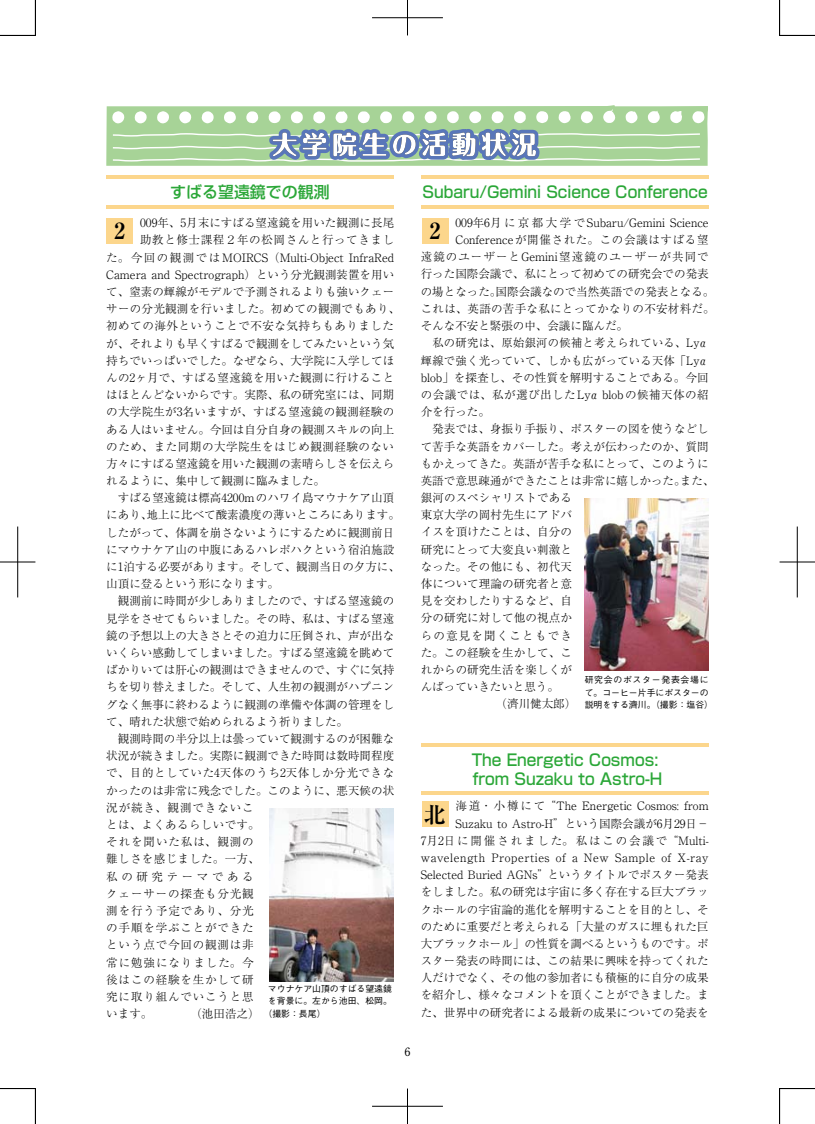
<style>
.page{position:relative;width:815px;height:1124px;background:#fff}
.page>*{position:absolute;margin:0;border:0;box-sizing:border-box;transform-origin:0 0}
.t1{font:700 22.12px "Ryumin Pro";color:#000}
.t2{font:500 16px/18.6px "Shin Go Pro";color:#2ba738;scale:.96 1}
.t3{font:500 16px "Shin Go Pro";color:#2ba738}
.t4{font:300 11.5px/17.1px "Ryumin Pro";color:#000;text-align:right}
.t5{font:300 11.5px "Ryumin Pro";letter-spacing:.025em;color:#000}
.t6{font:300 11.5px "Ryumin Pro";letter-spacing:.075em;color:#000}
.t7{font:300 11.5px "Ryumin Pro";letter-spacing:.045em;color:#000}
.t8{font:300 11.5px "Ryumin Pro";letter-spacing:.08em;color:#000}
.t9{font:300 11.5px "Ryumin Pro";letter-spacing:.055em;color:#000}
.t10{font:300 11.5px "Ryumin Pro";letter-spacing:.04em;color:#000}
.t11{font:300 11.5px "Ryumin Pro";letter-spacing:.03em;color:#000}
.t12{font:300 11.5px "Ryumin Pro";letter-spacing:.06em;color:#000}
.t13{font:300 11.5px "Ryumin Pro";letter-spacing:.09em;color:#000}
.t14{font:300 11.5px "Ryumin Pro";letter-spacing:.1em;color:#000}
.t15{font:300 11.5px "Ryumin Pro";letter-spacing:.31em;color:#000}
.t16{font:700 11.5px "Futo Min A101 Pro";color:#000}
.t17{font:500 8.88px/12.4px "Gothic BBB Pro";color:#000}
</style>
<div class="page">
<div style="left:106px;top:218px;width:27px;height:26px;background:#fcd68c"></div>
<div style="left:422px;top:218px;width:26px;height:26px;background:#fcd68c"></div>
<div style="left:422px;top:801px;width:26px;height:26px;background:#fcd68c"></div>
<hr style="left:106px;top:206px;width:288px;height:3px;background:#fcd68c">
<hr style="left:421px;top:206px;width:288px;height:3px;background:#fcd68c">
<hr style="left:421px;top:791px;width:288px;height:3px;background:#fcd68c">
<hr style="left:106px;top:175px;width:288px;height:4px;background:#fcd68c">
<hr style="left:421px;top:175px;width:288px;height:4px;background:#fcd68c">
<hr style="left:421px;top:743px;width:288px;height:3px;background:#fcd68c">
<svg style="left:111px;top:105px;width:594px;height:61px"></svg>
<img style="left:269px;top:808px;width:124px;height:172px">
<img style="left:585px;top:498px;width:124px;height:172px">
<hr style="left:0;top:35px;width:35px;height:1px;background:#000">
<hr style="left:780px;top:35px;width:35px;height:1px;background:#000">
<hr style="left:0;top:1088px;width:35px;height:1px;background:#000">
<hr style="left:780px;top:1088px;width:35px;height:1px;background:#000">
<hr style="left:35px;top:0;width:1px;height:35px;background:#000">
<hr style="left:35px;top:1088px;width:1px;height:35px;background:#000">
<hr style="left:779px;top:0;width:1px;height:35px;background:#000">
<hr style="left:779px;top:1088px;width:1px;height:35px;background:#000">
<hr style="left:372px;top:18px;width:71px;height:1px;background:#000">
<hr style="left:407px;top:0;width:1px;height:35px;background:#000">
<hr style="left:372px;top:1105px;width:71px;height:1px;background:#000">
<hr style="left:407px;top:1088px;width:1px;height:35px;background:#000">
<hr style="left:0;top:561px;width:35px;height:1px;background:#000">
<hr style="left:18px;top:526px;width:1px;height:71px;background:#000">
<hr style="left:780px;top:561px;width:35px;height:1px;background:#000">
<hr style="left:797px;top:526px;width:1px;height:71px;background:#000">
<h2 class="t3" style="left:170px;top:179px;width:161px">すばる望遠鏡での観測</h2>
<h2 class="t2" style="left:422px;top:181px;width:299px">Subaru/Gemini Science Conference</h2>
<p class="t4" style="left:456px;top:213px;width:255px">009年6月に京都大学でSubaru/Gemini Science</p>
<p class="t12" style="left:456px;top:230px;width:255px">Conferenceが開催された。この会議はすばる望</p>
<p class="t13" style="left:421px;top:248px;width:289px">遠鏡のユーザーとGemini望遠鏡のユーザーが共同で</p>
<p class="t4" style="left:421px;top:264px;width:289px">行った国際会議で、私にとって初めての研究会での発表</p>
<p class="t4" style="left:421px;top:282px;width:295px">の場となった。国際会議なので当然英語での発表となる。</p>
<p class="t5" style="left:421px;top:299px;width:295px">これは、英語の苦手な私にとってかなりの不安材料だ。</p>
<p class="t4" style="left:421px;top:316px;width:209px">そんな不安と緊張の中、会議に臨んだ。</p>
<p class="t5" style="left:421px;top:334px;width:289px">　私の研究は、原始銀河の候補と考えられている、Lyα</p>
<p class="t5" style="left:421px;top:351px;width:289px">輝線で強く光っていて、しかも広がっている天体「Lyα</p>
<p class="t4" style="left:421px;top:368px;width:289px">blob」を探査し、その性質を解明することである。今回</p>
<p class="t10" style="left:421px;top:385px;width:289px">の会議では、私が選び出したLyα blobの候補天体の紹</p>
<p class="t4" style="left:421px;top:402px;width:71px">介を行った。</p>
<p class="t4" style="left:421px;top:419px;width:289px">　発表では、身振り手振り、ポスターの図を使うなどし</p>
<p class="t4" style="left:421px;top:436px;width:289px">て苦手な英語をカバーした。考えが伝わったのか、質問</p>
<p class="t4" style="left:421px;top:454px;width:289px">もかえってきた。英語が苦手な私にとって、このように</p>
<p class="t4" style="left:421px;top:471px;width:295px">英語で意思疎通ができたことは非常に嬉しかった。また、</p>
<p class="t4" style="left:421px;top:488px;width:153px">銀河のスペシャリストである</p>
<p class="t4" style="left:421px;top:505px;width:153px">東京大学の岡村先生にアドバ</p>
<p class="t4" style="left:421px;top:522px;width:153px">イスを頂けたことは、自分の</p>
<p class="t4" style="left:421px;top:540px;width:153px">研究にとって大変良い刺激と</p>
<p class="t4" style="left:421px;top:557px;width:153px">なった。その他にも、初代天</p>
<p class="t4" style="left:421px;top:574px;width:153px">体について理論の研究者と意</p>
<p class="t4" style="left:421px;top:591px;width:153px">見を交わしたりするなど、自</p>
<p class="t4" style="left:421px;top:608px;width:153px">分の研究に対して他の視点か</p>
<p class="t14" style="left:421px;top:626px;width:153px">らの意見を聞くこともでき</p>
<p class="t4" style="left:421px;top:643px;width:153px">た。この経験を生かして、こ</p>
<p class="t4" style="left:421px;top:660px;width:153px">れからの研究生活を楽しくが</p>
<p class="t4" style="left:421px;top:677px;width:140px">んばっていきたいと思う。</p>
<p class="t4" style="left:421px;top:694px;width:157px">　　　　　　　（濟川健太郎）</p>
<p class="t4" style="left:140px;top:213px;width:256px">009年、5月末にすばる望遠鏡を用いた観測に長尾</p>
<p class="t9" style="left:140px;top:231px;width:256px">助教と修士課程２年の松岡さんと行ってきまし</p>
<p class="t4" style="left:106px;top:248px;width:289px">た。今回の観測ではMOIRCS（Multi-Object InfraRed</p>
<p class="t4" style="left:106px;top:265px;width:289px">Camera and Spectrograph）という分光観測装置を用い</p>
<p class="t4" style="left:106px;top:282px;width:289px">て、窒素の輝線がモデルで予測されるよりも強いクェー</p>
<p class="t5" style="left:106px;top:300px;width:295px">サーの分光観測を行いました。初めての観測でもあり、</p>
<p class="t7" style="left:106px;top:317px;width:289px">初めての海外ということで不安な気持ちもありました</p>
<p class="t4" style="left:106px;top:334px;width:289px">が、それよりも早くすばるで観測をしてみたいという気</p>
<p class="t4" style="left:106px;top:351px;width:289px">持ちでいっぱいでした。なぜなら、大学院に入学してほ</p>
<p class="t5" style="left:106px;top:368px;width:289px">んの2ヶ月で、すばる望遠鏡を用いた観測に行けること</p>
<p class="t4" style="left:106px;top:385px;width:289px">はほとんどないからです。実際、私の研究室には、同期</p>
<p class="t5" style="left:106px;top:403px;width:289px">の大学院生が3名いますが、すばる望遠鏡の観測経験の</p>
<p class="t4" style="left:106px;top:419px;width:289px">ある人はいません。今回は自分自身の観測スキルの向上</p>
<p class="t7" style="left:106px;top:437px;width:289px">のため、また同期の大学院生をはじめ観測経験のない</p>
<p class="t4" style="left:106px;top:454px;width:289px">方々にすばる望遠鏡を用いた観測の素晴らしさを伝えら</p>
<p class="t4" style="left:106px;top:471px;width:220px">れるように、集中して観測に臨みました。</p>
<p class="t4" style="left:106px;top:488px;width:289px">　すばる望遠鏡は標高4200mのハワイ島マウナケア山頂</p>
<p class="t4" style="left:106px;top:505px;width:295px">にあり、地上に比べて酸素濃度の薄いところにあります。</p>
<p class="t4" style="left:106px;top:523px;width:289px">したがって、体調を崩さないようにするために観測前日</p>
<p class="t4" style="left:106px;top:540px;width:289px">にマウナケア山の中腹にあるハレポハクという宿泊施設</p>
<p class="t4" style="left:106px;top:557px;width:295px">に1泊する必要があります。そして、観測当日の夕方に、</p>
<p class="t4" style="left:106px;top:574px;width:174px">山頂に登るという形になります。</p>
<p class="t4" style="left:106px;top:591px;width:289px">　観測前に時間が少しありましたので、すばる望遠鏡の</p>
<p class="t4" style="left:106px;top:608px;width:289px">見学をさせてもらいました。その時、私は、すばる望遠</p>
<p class="t4" style="left:106px;top:626px;width:289px">鏡の予想以上の大きさとその迫力に圧倒され、声が出な</p>
<p class="t4" style="left:106px;top:643px;width:289px">いくらい感動してしまいました。すばる望遠鏡を眺めて</p>
<p class="t4" style="left:106px;top:660px;width:289px">ばかりいては肝心の観測はできませんので、すぐに気持</p>
<p class="t4" style="left:106px;top:677px;width:289px">ちを切り替えました。そして、人生初の観測がハプニン</p>
<p class="t4" style="left:106px;top:694px;width:289px">グなく無事に終わるように観測の準備や体調の管理をし</p>
<p class="t4" style="left:106px;top:712px;width:243px">て、晴れた状態で始められるよう祈りました。</p>
<p class="t4" style="left:106px;top:729px;width:289px">　観測時間の半分以上は曇っていて観測するのが困難な</p>
<p class="t4" style="left:106px;top:746px;width:289px">状況が続きました。実際に観測できた時間は数時間程度</p>
<p class="t9" style="left:106px;top:764px;width:289px">で、目的としていた4天体のうち2天体しか分光できな</p>
<p class="t4" style="left:106px;top:780px;width:289px">かったのは非常に残念でした。このように、悪天候の状</p>
<p class="t8" style="left:106px;top:798px;width:149px">況が続き、観測できないこ</p>
<p class="t11" style="left:106px;top:815px;width:155px">とは、よくあるらしいです。</p>
<p class="t8" style="left:106px;top:832px;width:149px">それを聞いた私は、観測の</p>
<p class="t11" style="left:106px;top:849px;width:155px">難しさを感じました。一方、</p>
<p class="t15" style="left:106px;top:867px;width:149px">私の研究テーマである</p>
<p class="t6" style="left:106px;top:884px;width:149px">クェーサーの探査も分光観</p>
<p class="t8" style="left:106px;top:901px;width:149px">測を行う予定であり、分光</p>
<p class="t6" style="left:106px;top:918px;width:149px">の手順を学ぶことができた</p>
<p class="t6" style="left:106px;top:935px;width:149px">という点で今回の観測は非</p>
<p class="t8" style="left:106px;top:952px;width:149px">常に勉強になりました。今</p>
<p class="t6" style="left:106px;top:970px;width:149px">後はこの経験を生かして研</p>
<p class="t6" style="left:106px;top:987px;width:149px">究に取り組んでいこうと思</p>
<p class="t4" style="left:106px;top:1004px;width:155px">います。　　　　（池田浩之）</p>
<h1 class="t1" style="left:114px;top:213px;width:13px">2</h1>
<h1 class="t1" style="left:429px;top:213px;width:13px">2</h1>
<p class="t17" style="left:585px;top:672px;width:130px">研究会のポスター発表会場にて。コーヒー片手にポスターの説明をする濟川。（撮影：塩谷）</p>
<h2 class="t2" style="left:472px;top:748px;width:200px">The Energetic Cosmos: from Suzaku to Astro-H</h2>
<p class="t4" style="left:421px;top:796px;width:289px">海道・小樽にて “The Energetic Cosmos: from<br>Suzaku to Astro-H”という国際会議が6月29日－<br>7月2日に開催されました。私はこの会議で “Multi&shy;wavelength Properties of a New Sample of X-ray<br>Selected Buried AGNs”というタイトルでポスター発表をしました。私の研究は宇宙に多く存在する巨大ブラックホールの宇宙論的進化を解明することを目的とし、そのために重要だと考えられる「大量のガスに埋もれた巨大ブラックホール」の性質を調べるというものです。ポスター発表の時間には、この結果に興味を持ってくれた人だけでなく、その他の参加者にも積極的に自分の成果を紹介し、様々なコメントを頂くことができました。また、世界中の研究者による最新の成果についての発表を</p>
<h1 class="t1" style="left:424px;top:796px;width:24px">北</h1>
<p class="t17" style="left:268px;top:980px;width:126px">マウナケア山頂のすばる望遠鏡</p>
<p class="t17" style="left:268px;top:993px;width:126px">を背景に。左から池田、松岡。</p>
<p class="t17" style="left:264px;top:1005px;width:64px">（撮影：長尾）</p>
<p class="t16" style="left:404px;top:1042px;width:8px">6</p>
</div>
